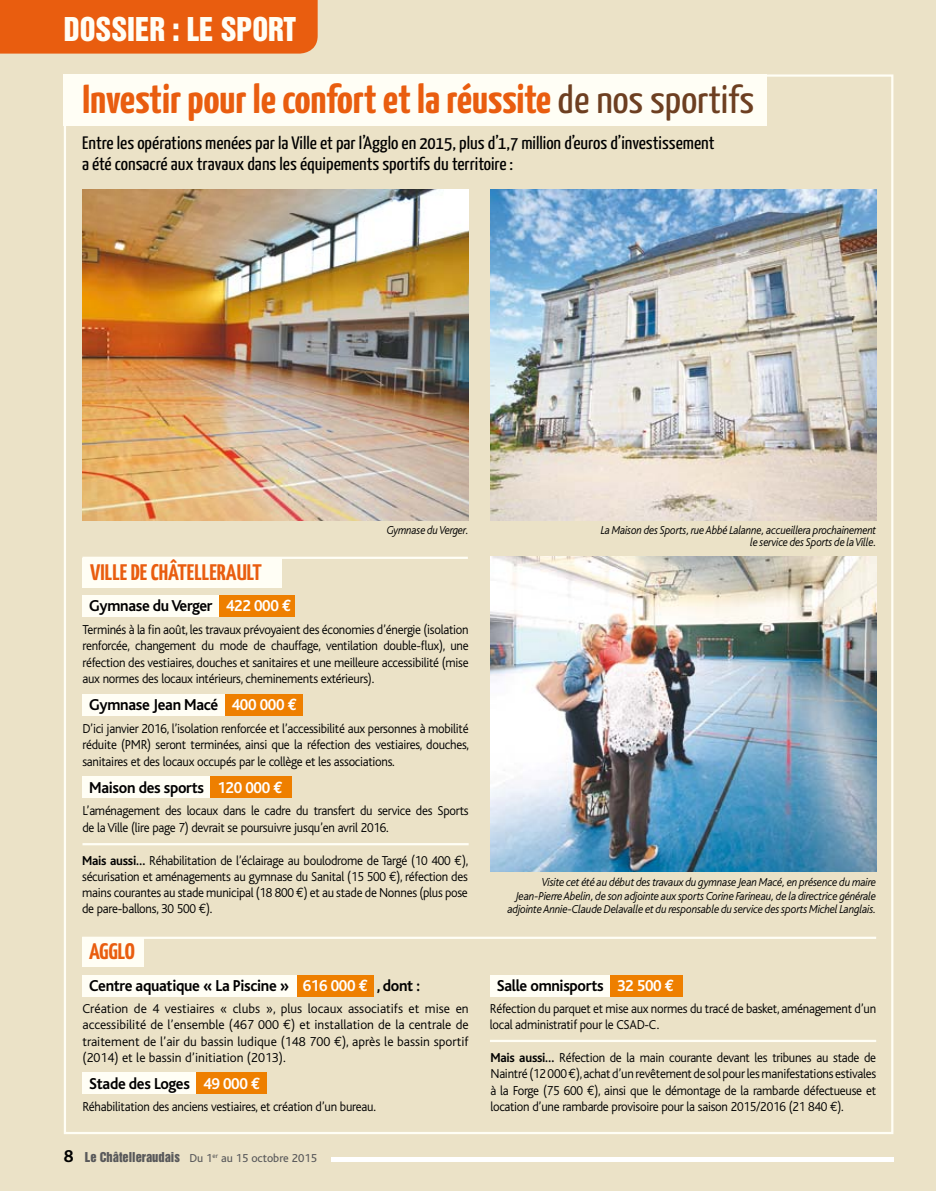
<style>
.page{position:relative;width:936px;height:1191px;background:#fff}
.page>*{position:absolute;margin:0;border:0;box-sizing:border-box;transform-origin:0 0}
.t1{font:700 40.5px "Yanone Kaffeesatz";color:#e95d0f;scale:1.1 1}
.t2{font:30px "Helvetica Inserat";color:#fffef5;scale:.95 1}
.t3{font:700 22.5px "Yanone Kaffeesatz";color:#e95d0f;scale:1.1 1}
.t4{font:18px/21px "Yanone Kaffeesatz";color:#000;scale:1.1 1}
.t5{font:700 16.5px "Bliss";letter-spacing:-.02em;color:#000;scale:.95 1}
.t6{font:300 13.5px/16.5px "Bliss";letter-spacing:-.02em;color:#000;text-align:justify;scale:.95 1}
.t7{font:300 13.5px/16.4px "Bliss";letter-spacing:-.02em;color:#000;text-align:justify}
.t8{font:italic 300 12px/13.5px "Bliss";letter-spacing:-.02em;color:#000;text-align:right;scale:.95 1}
.t9{font:italic 300 12px/12.8px "Bliss";letter-spacing:-.02em;color:#000;text-align:right;scale:.93 1}
.t10{font:12px "Bliss";color:#58585a}
.s1{font-weight:400;font-size:39px;color:#6d3f21}
.s2{color:#fff}
.s3{font-family:"Euro Mono";color:#fff}
.s4{font-weight:700}
.s5{font-family:"Euro Mono";font-weight:400}
.s6{font-weight:700;font-size:18px;color:#000}
.s7{font-family:"Helvetica Inserat";font-size:12.45px}
</style>
<div class="page">
<div style="left:0;top:0;width:935px;height:1191px;background:#ebe2c7"></div>
<img style="left:82px;top:189px;width:386px;height:332px">
<img style="left:490px;top:189px;width:386px;height:332px">
<img style="left:490px;top:556px;width:386px;height:315px">
<hr style="left:332px;top:1157px;width:562px;height:4px;background:#fff">
<div style="left:64px;top:74px;width:702px;height:51px;background:#fffef5"></div>
<div style="left:82px;top:936px;width:62px;height:30px;background:#fffef5"></div>
<div style="left:82px;top:558px;width:200px;height:29px;background:#fffef5"></div>
<div style="left:82px;top:595px;width:137px;height:22px;background:#fffef5"></div>
<div style="left:490px;top:974px;width:123px;height:22px;background:#fffef5"></div>
<div style="left:82px;top:1072px;width:114px;height:22px;background:#fffef5"></div>
<div style="left:82px;top:974px;width:215px;height:22px;background:#fffef5"></div>
<div style="left:219px;top:595px;width:75px;height:22px;background:#ee7f00"></div>
<div style="left:225px;top:694px;width:77px;height:22px;background:#ee7f00"></div>
<div style="left:210px;top:776px;width:82px;height:21px;background:#ee7f00"></div>
<div style="left:610px;top:974px;width:73px;height:22px;background:#ee7f00"></div>
<div style="left:196px;top:1072px;width:70px;height:22px;background:#ee7f00"></div>
<div style="left:297px;top:974px;width:76px;height:22px;background:#ee7f00"></div>
<div style="left:82px;top:694px;width:143px;height:22px;background:#fffef5"></div>
<div style="left:82px;top:776px;width:128px;height:21px;background:#fffef5"></div>
<div style="left:0;top:0;width:317px;height:54px;background:#e95d0f"></div>
<hr style="left:82px;top:936px;width:794px;height:3px;background:#fffef5">
<hr style="left:490px;top:1039px;width:386px;height:3px;background:#fffef5">
<hr style="left:82px;top:843px;width:386px;height:2px;background:#fffef5">
<hr style="left:82px;top:556px;width:386px;height:3px;background:#fffef5">
<h2 class="t2" style="left:64px;top:11px;width:246px">DOSSIER : LE SPORT</h2>
<h1 class="t1" style="left:82px;top:75px;width:612px">Investir pour le confort et la réussite <span class="s1">de nos sportifs</span></h1>
<h3 class="t4" style="left:82px;top:132px;width:576px">Entre les opérations menées par la Ville et par l’Agglo en 2015, plus d’1,7 million d’euros d’investissement a été consacré aux travaux dans les équipements sportifs du territoire :</h3>
<h3 class="t3" style="left:90px;top:559px;width:158px">VILLE DE CHÂTELLERAULT</h3>
<p class="t9" style="left:386px;top:523px;width:90px">Gymnase du Verger.</p>
<p class="t5" style="left:89px;top:597px;width:214px">Gymnase du Verger <span class="s2">422 000</span> <span class="s3">h</span></p>
<p class="t6" style="left:82px;top:621px;width:408px">Terminés à la fin août, les travaux prévoyaient des économies d’énergie (isolation renforcée, changement du mode de chauffage, ventilation double-flux), une réfection des vestiaires, douches et sanitaires et une meilleure accessibilité (mise aux normes des locaux intérieurs, cheminements extérieurs).</p>
<p class="t5" style="left:89px;top:696px;width:220px">Gymnase Jean Macé <span class="s2">400 000</span> <span class="s3">h</span></p>
<p class="t6" style="left:82px;top:720px;width:408px">D’ici janvier 2016, l’isolation renforcée et l’accessibilité aux personnes à mobilité réduite (PMR) seront terminées, ainsi que la réfection des vestiaires, douches, sanitaires et des locaux occupés par le collège et les associations.</p>
<p class="t5" style="left:89px;top:779px;width:205px">Maison des sports <span class="s2">120 000</span> <span class="s3">h</span></p>
<p class="t6" style="left:82px;top:803px;width:408px">L’aménagement des locaux dans le cadre du transfert du service des Sports de la Ville (lire page 7) devrait se poursuivre jusqu’en avril 2016.</p>
<p class="t6" style="left:82px;top:852px;width:408px;line-height:16px"><span class="s4">Mais aussi…</span> Réhabilitation de l’éclairage au boulodrome de Targé (10 400 <span class="s5">h</span>), sécurisation et aménagements au gymnase du Sanital (15 500 <span class="s5">h</span>), réfection des mains courantes au stade municipal (18 800 <span class="s5">h</span>) et au stade de Nonnes (plus pose de pare-ballons, 30 500 <span class="s5">h</span>).</p>
<h3 class="t3" style="left:89px;top:937px;width:42px">AGGLO</h3>
<p class="t5" style="left:89px;top:976px;width:349px">Centre aquatique « La Piscine » <span class="s2">616 000</span> <span class="s3">h</span> , dont :</p>
<p class="t7" style="left:82px;top:1000px;width:388px">Création de 4 vestiaires « clubs », plus locaux associatifs et mise en accessibilité de l’ensemble (467 000 <span class="s5">h</span>) et installation de la centrale de traitement de l’air du bassin ludique (148 700 <span class="s5">h</span>), après le bassin sportif (2014) et le bassin d’initiation (2013).</p>
<p class="t5" style="left:89px;top:1074px;width:182px">Stade des Loges <span class="s2">49 000</span> <span class="s3">h</span></p>
<p class="t6" style="left:82px;top:1098px;width:310px">Réhabilitation des anciens vestiaires, et création d’un bureau.</p>
<p class="t10" style="left:64px;top:1152px;width:255px"><span class="s6">8</span> <span class="s7">LE CHÂTELLERAUDAIS</span> Du 1<sup>er</sup> au 15 octobre 2015</p>
<p class="t9" style="left:601px;top:523px;width:298px">La Maison des Sports, rue Abbé Lalanne, accueillera prochainement le service des Sports de la Ville.</p>
<p class="t8" style="left:507px;top:875px;width:390px">Visite cet été au début des travaux du gymnase Jean Macé, en présence du maire<br>Jean-Pierre Abelin, de son adjointe aux sports Corine Farineau, de la directrice générale adjointe Annie-Claude Delavalle et du responsable du service des sports Michel Langlais.</p>
<p class="t5" style="left:497px;top:976px;width:188px">Salle omnisports <span class="s2">32 500</span> <span class="s3">h</span></p>
<p class="t6" style="left:490px;top:1000px;width:408px;line-height:16px">Réfection du parquet et mise aux normes du tracé de basket, aménagement d’un local administratif pour le CSAD-C.</p>
<p class="t6" style="left:490px;top:1049px;width:407px"><span class="s4">Mais aussi…</span> Réfection de la main courante devant les tribunes au stade de Naintré (12 000 <span class="s5">h</span>), achat d’un revêtement de sol pour les manifestations estivales à la Forge (75 600 <span class="s5">h</span>), ainsi que le démontage de la rambarde défectueuse et location d’une rambarde provisoire pour la saison 2015/2016 (21 840 <span class="s5">h</span>).</p>
</div>
